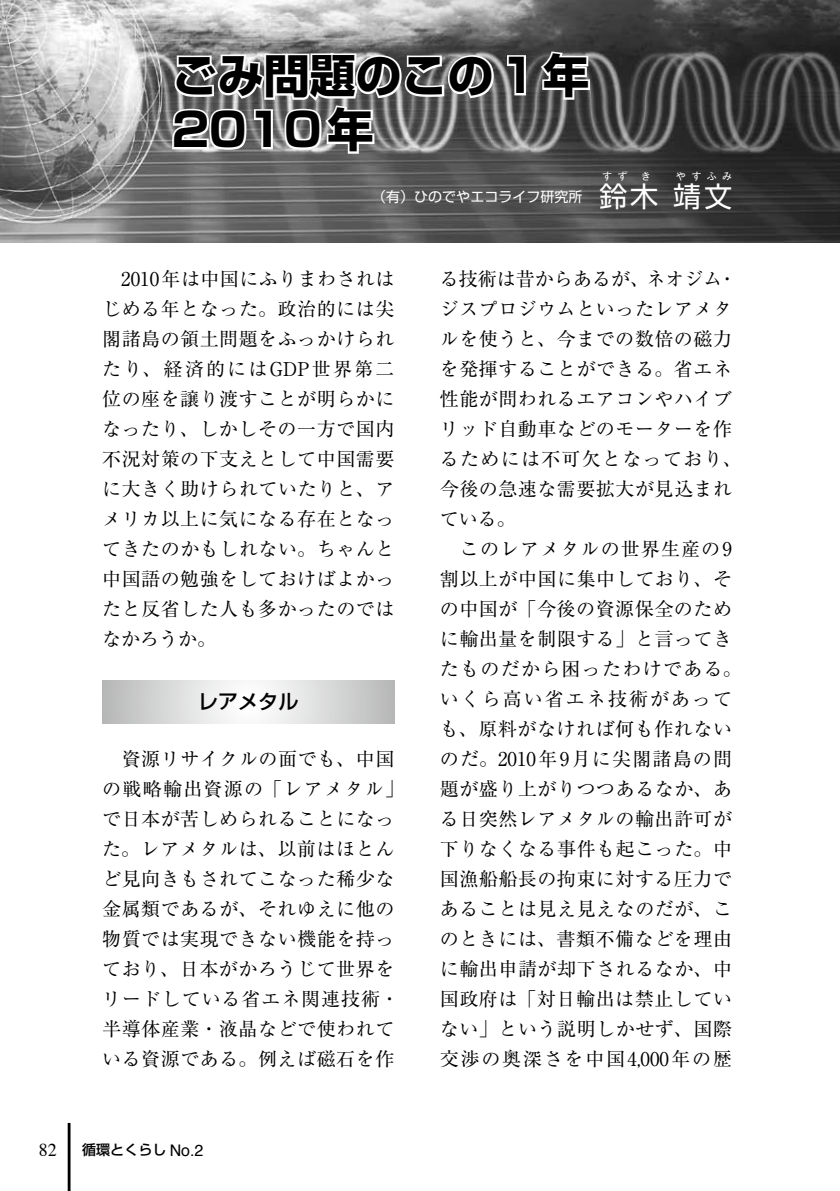
<style>
.page{position:relative;width:840px;height:1191px;background:#fff}
.page>*{position:absolute;margin:0;border:0;box-sizing:border-box;transform-origin:0 0}
.t1{font:700 46px/54px "Shin Go Pro";color:#000}
.t2{font:28px "Shin Go Pro";color:#fff}
.t3{font:500 20px "Shin Go Pro";color:#000}
.t4{font:19px/30px "Ryumin Pro";letter-spacing:.03em;color:#000}
.t5{font:18px "Times";color:#000}
.t6{font:14px "Shin Go Pro";color:#fff}
.t7{font:500 14px "Shin Go Pro";color:#000}
.t8{font:10px "Shin Go Pro";letter-spacing:.54em;color:#fff}
.s1{font-size:28px}
.s2{font-family:"Helvetica";font-weight:400;font-size:16px}
</style>
<div class="page">
<hr style="left:68px;top:1123px;width:2px;height:68px;background:#000">
<img style="left:0;top:0;width:839px;height:243px">
<svg style="left:504px;top:53px;width:23px;height:44px"></svg>
<svg style="left:537px;top:49px;width:54px;height:53px"></svg>
<svg style="left:170px;top:51px;width:325px;height:105px"></svg>
<svg style="left:102px;top:680px;width:292px;height:44px"></svg>
<h1 class="t1" style="left:171px;top:44px;width:418px">ごみ問題のこの1年<br>2010年</h1>
<p class="t6" style="left:372px;top:185px;width:257px">（有）ひのでやエコライフ研究所 <span class="s1">鈴</span></p>
<p class="t8" style="left:602px;top:168px;width:27px">すず</p>
<p class="t8" style="left:640px;top:168px;width:11px">き</p>
<h2 class="t2" style="left:630px;top:174px;width:29px">木</h2>
<p class="t8" style="left:675px;top:168px;width:58px">やすふみ</p>
<h2 class="t2" style="left:673px;top:174px;width:60px">靖文</h2>
<p class="t4" style="left:102px;top:262px;width:293px;text-align:justify">　2010年は中国にふりまわされはじめる年となった。政治的には尖閣諸島の領土問題をふっかけられたり、経済的にはGDP世界第二位の座を譲り渡すことが明らかになったり、しかしその一方で国内不況対策の下支えとして中国需要に大きく助けられていたりと、アメリカ以上に気になる存在となってきたのかもしれない。ちゃんと中国語の勉強をしておけばよかったと反省した人も多かったのではなかろうか。</p>
<p class="t3" style="left:198px;top:685px;width:101px">レアメタル</p>
<p class="t4" style="left:102px;top:742px;width:303px">　資源リサイクルの面でも、中国の戦略輸出資源の「レアメタル」で日本が苦しめられることになった。レアメタルは、以前はほとんど見向きもされてこなった稀少な金属類であるが、それゆえに他の物質では実現できない機能を持っており、日本がかろうじて世界をリードしている省エネ関連技術・半導体産業・液晶などで使われている資源である。例えば磁石を作</p>
<p class="t5" style="left:39px;top:1133px;width:10px">82</p>
<p class="t7" style="left:82px;top:1138px;width:123px">循環とくらし <span class="s2">No.2</span></p>
<p class="t4" style="left:439px;top:262px;width:303px">る技術は昔からあるが、ネオジム・ジスプロジウムといったレアメタルを使うと、今までの数倍の磁力を発揮することができる。省エネ性能が問われるエアコンやハイブリッド自動車などのモーターを作るためには不可欠となっており、今後の急速な需要拡大が見込まれている。<br>　このレアメタルの世界生産の9割以上が中国に集中しており、その中国が「今後の資源保全のために輸出量を制限する」と言ってきたものだから困ったわけである。いくら高い省エネ技術があっても、原料がなければ何も作れないのだ。2010年9月に尖閣諸島の問題が盛り上がりつつあるなか、ある日突然レアメタルの輸出許可が下りなくなる事件も起こった。中国漁船船長の拘束に対する圧力であることは見え見えなのだが、このときには、書類不備などを理由に輸出申請が却下されるなか、中国政府は「対日輸出は禁止していない」という説明しかせず、国際交渉の奥深さを中国4,000年の歴</p>
</div>
